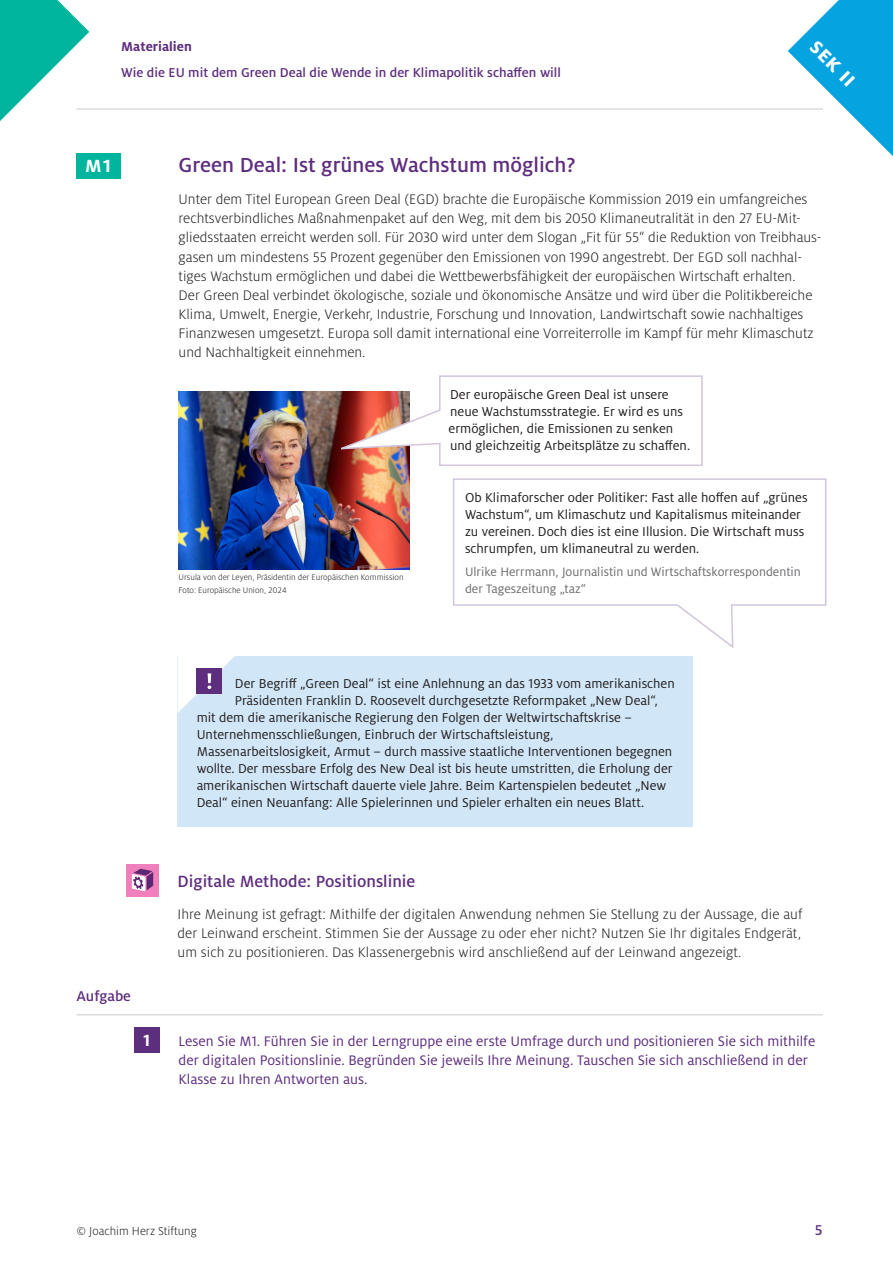
<style>
.page{position:relative;width:893px;height:1263px;background:#fff}
.page>*{position:absolute;margin:0;border:0;box-sizing:border-box;transform-origin:0 0}
.t1{font:700 24px "Milo OT";color:#fff}
.Sek_II_Ü2{font:500 22.5px "Milo OT";color:#5e2e7e}
.Sek_II_Bezeichnung_Material{font:700 19.5px "Milo OT";color:#fff}
.Sek_II_Ü3{font:500 18px "Milo OT";color:#5e2e7e}
.Sek_II_Aufgabenziffer{font:700 18px "Milo OT";color:#fff}
.Sek_II_Ü_Aufgaben{font:500 15.75px "Milo OT";color:#5e2e7e}
.Sek_II_Grundschrift{font:300 15.3px/19.2px "Milo OT";color:#231f20}
.Sek_II_Grundschrift_mit_Abstand{font:300 15.3px/19.2px "Milo OT";letter-spacing:.005em;color:#231f20;text-align:justify}
.Sek_II_Aufgabe{font:15.3px/19.2px "Milo OT";color:#5e2e7e}
.Sek_II_Kasten{font:14.25px "Milo OT";color:#231f20}
.Sek_II_Tabelle_Text{font:14.25px/17px "Milo OT";color:#231f20}
.t2{font:500 14.25px "Milo OT";color:#5e2e7e}
.t3{font:700 14.25px "Milo OT";color:#5e2e7e}
.Quelle{font:13.5px/17px "Milo OT";color:#6c6d70}
.t4{font:300 12.75px "Milo OT";color:#231f20}
.Bildquelle{font:300 9px "Milo OT";color:#231f20}
</style>
<div class="page">
<svg style="left:0;top:0;width:89px;height:121px"></svg>
<svg style="left:788px;top:0;width:105px;height:156px"></svg>
<hr style="left:77px;top:108px;width:746px;height:2px;background:#d1d2d4">
<div style="left:77px;top:153px;width:44px;height:26px;background:#00b59d"></div>
<img style="left:179px;top:391px;width:230px;height:179px">
<svg style="left:332px;top:375px;width:371px;height:92px"></svg>
<svg style="left:453px;top:478px;width:374px;height:170px"></svg>
<div style="left:178px;top:656px;width:515px;height:170px;background:#d1e7f7"></div>
<svg style="left:178px;top:656px;width:57px;height:57px"></svg>
<img style="left:126px;top:864px;width:32px;height:32px">
<hr style="left:77px;top:1014px;width:746px;height:1px;background:#d1d2d4">
<div style="left:134px;top:1027px;width:25px;height:25px;background:#5e2e7e"></div>
<p class="t3" style="left:121px;top:38px;width:72px">Materialien</p>
<p class="t2" style="left:121px;top:64px;width:441px">Wie die EU mit dem Green Deal die Wende in der Klimapolitik schaffen will</p>
<h1 class="t1" style="left:823px;top:33px;width:57px;rotate:45deg">sek II</h1>
<p class="Sek_II_Bezeichnung_Material" style="left:85px;top:155px;width:29px">M1</p>
<p class="Sek_II_Ü2" style="left:179px;top:153px;width:399px">Green Deal: Ist grünes Wachstum möglich?</p>
<p class="Sek_II_Grundschrift" style="left:179px;top:190px;width:644px">Unter dem Titel European Green Deal (EGD) brachte die Europäische Kommission 2019 ein umfangreiches rechtsverbindliches Maßnahmenpaket auf den Weg, mit dem bis 2050 Klimaneutralität in den 27 EU-Mit&shy;gliedsstaaten erreicht werden soll. Für 2030 wird unter dem Slogan „Fit für 55“ die Reduktion von Treibhaus&shy;gasen um mindestens 55 Prozent gegenüber den Emissionen von 1990 angestrebt. Der EGD soll nachhal&shy;tiges Wachstum ermöglichen und dabei die Wettbewerbsfähigkeit der europäischen Wirtschaft erhalten.<br>Der Green Deal verbindet ökologische, soziale und ökonomische Ansätze und wird über die Politikbereiche Klima, Umwelt, Energie, Verkehr, Industrie, Forschung und Innovation, Landwirtschaft sowie nachhaltiges Finanzwesen umgesetzt. Europa soll damit international eine Vorreiterrolle im Kampf für mehr Klimaschutz und Nachhaltigkeit einnehmen.</p>
<p class="Bildquelle" style="left:179px;top:573px;width:226px">Ursula von der Leyen, Präsidentin der Europäischen Kommission</p>
<p class="Bildquelle" style="left:179px;top:585px;width:109px">Foto: Europäische Union, 2024</p>
<p class="Sek_II_Tabelle_Text" style="left:449px;top:386px;width:243px">Der europäische Green Deal ist unsere neue Wachstumsstrategie. Er wird es uns ermöglichen, die Emissionen zu senken und gleichzeitig Arbeitsplätze zu schaffen.</p>
<p class="Sek_II_Tabelle_Text" style="left:465px;top:489px;width:344px">Ob Klimaforscher oder Politiker: Fast alle hoffen auf „grünes Wachstum“, um Klimaschutz und Kapitalismus miteinander zu vereinen. Doch dies ist eine Illusion. Die Wirtschaft muss schrumpfen, um klimaneutral zu werden.</p>
<p class="Quelle" style="left:465px;top:564px;width:337px">Ulrike Herrmann, Journalistin und Wirtschaftskorrespondentin der Tageszeitung „taz“</p>
<p class="Sek_II_Kasten" style="left:235px;top:676px;width:441px">Der Begriff „Green Deal“ ist eine Anlehnung an das 1933 vom amerikanischen</p>
<p class="Sek_II_Kasten" style="left:235px;top:693px;width:424px">Präsidenten Franklin D. Roosevelt durchgesetzte Reformpaket „New Deal“,</p>
<p class="Sek_II_Kasten" style="left:197px;top:710px;width:437px">mit dem die amerikanische Regierung den Folgen der Weltwirtschaftskrise –</p>
<p class="Sek_II_Kasten" style="left:197px;top:727px;width:359px">Unternehmensschließungen, Einbruch der Wirtschaftsleistung,</p>
<p class="Sek_II_Kasten" style="left:197px;top:744px;width:477px">Massenarbeitslosigkeit, Armut – durch massive staatliche Interventionen begegnen</p>
<p class="Sek_II_Kasten" style="left:197px;top:761px;width:477px">wollte. Der messbare Erfolg des New Deal ist bis heute umstritten, die Erholung der</p>
<p class="Sek_II_Kasten" style="left:197px;top:778px;width:471px">amerikanischen Wirtschaft dauerte viele Jahre. Beim Kartenspielen bedeutet „New</p>
<p class="Sek_II_Kasten" style="left:197px;top:795px;width:449px">Deal“ einen Neuanfang: Alle Spielerinnen und Spieler erhalten ein neues Blatt.</p>
<p class="Sek_II_Ü3" style="left:178px;top:871px;width:239px">Digitale Methode: Positionslinie</p>
<p class="Sek_II_Grundschrift_mit_Abstand" style="left:178px;top:904px;width:626px">Ihre Meinung ist gefragt: Mithilfe der digitalen Anwendung nehmen Sie Stellung zu der Aussage, die auf der Leinwand erscheint. Stimmen Sie der Aussage zu oder eher nicht? Nutzen Sie Ihr digitales Endgerät, um sich zu positionieren. Das Klassenergebnis wird anschließend auf der Leinwand angezeigt.</p>
<p class="Sek_II_Ü_Aufgaben" style="left:77px;top:988px;width:56px">Aufgabe</p>
<p class="Sek_II_Aufgabenziffer" style="left:143px;top:1030px;width:8px">1</p>
<p class="Sek_II_Aufgabe" style="left:179px;top:1032px;width:638px">Lesen Sie M1. Führen Sie in der Lerngruppe eine erste Umfrage durch und positionieren Sie sich mithilfe der digitalen Positionslinie. Begründen Sie jeweils Ihre Meinung. Tauschen Sie sich anschließend in der<br>Klasse zu Ihren Antworten aus.</p>
<p class="t4" style="left:77px;top:1224px;width:122px">© Joachim Herz Stiftung</p>
<p class="Sek_II_Ü_Aufgaben" style="left:814px;top:1222px;width:10px">5</p>
</div>
